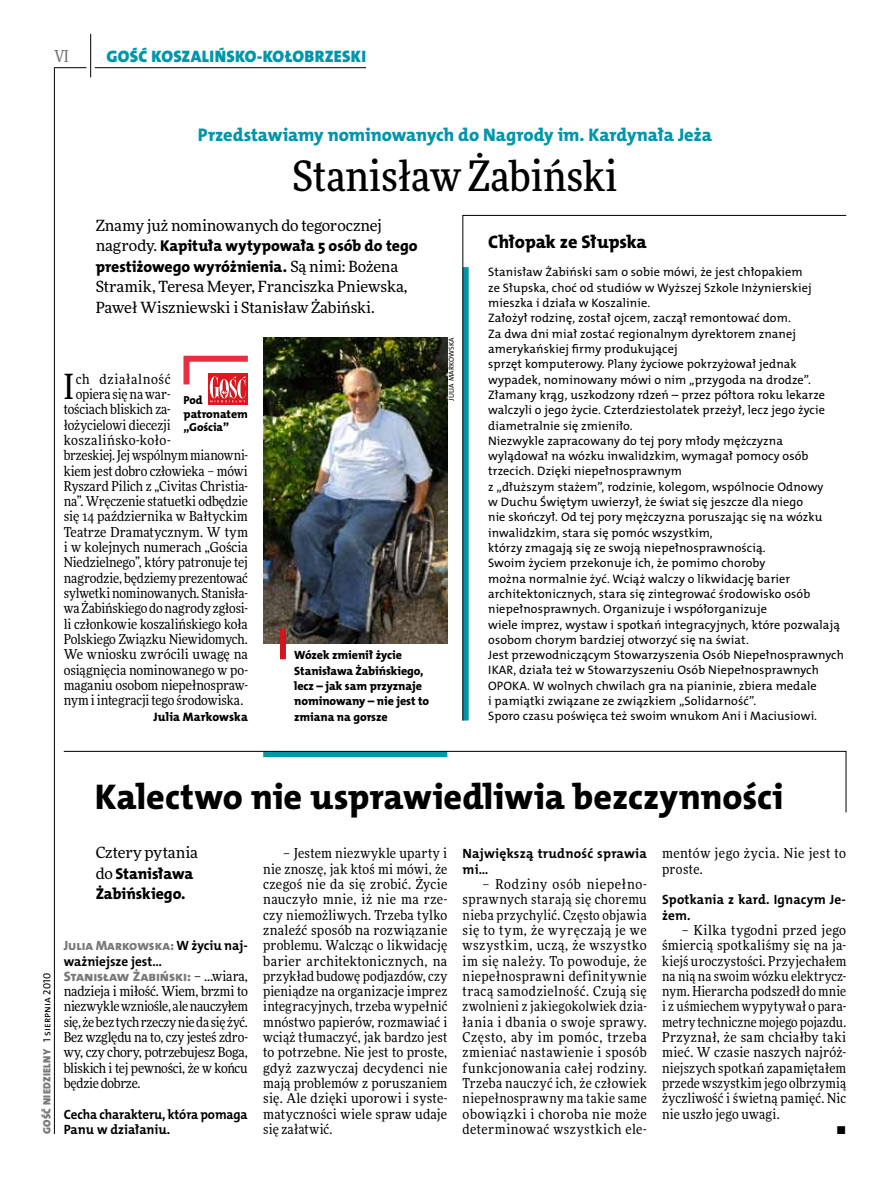
<style>
.page{position:relative;width:893px;height:1191px;background:#fff}
.page>*{position:absolute;margin:0;border:0;box-sizing:border-box;transform-origin:0 0}
.t1{font:500 42px "Freeday Narrow";color:#000}
.t2{font:36px "The Mix HP8 Ex Bld";color:#000}
.t3{font:34.8px "Freeday Narrow News";color:#000}
.t4{font:18.3px "The Mix HP8 Ex Bld";letter-spacing:-.005em;color:#0096aa}
.t5{font:18.3px "The Mix HP8 Ex Bld";letter-spacing:-.01em;color:#000}
.t6{font:16.65px "The Mix HP9 Blk";letter-spacing:.02em;color:#0096aa}
.t7{font:500 16.5px "Freeday Narrow";color:#787779;scale:.9 1}
.t8{font:15.75px/20.4px "The Mix HP8 Ex Bld";letter-spacing:-.005em;color:#000}
.t9{font:15.45px/20.4px "Freeday News";letter-spacing:-.01em;color:#000}
.t10{font:13.65px/15.3px "Freeday Narrow News";letter-spacing:.005em;color:#000;text-align:justify}
.t11{font:13.65px "Freeday Narrow News";letter-spacing:-.015em;color:#000}
.t12{font:13.65px "Freeday Narrow News";letter-spacing:.03em;color:#000}
.t13{font:13.65px/15.3px "Freeday Narrow News";letter-spacing:.035em;color:#000}
.t14{font:13.65px "The Mix HP8 Ex Bld";letter-spacing:-.005em;color:#787779}
.t15{font:13.65px "Freeday Narrow News";letter-spacing:.045em;color:#000}
.t16{font:13.5px/15.3px "The Mix HP7 Bld";letter-spacing:.01em;color:#000}
.t17{font:13.5px/15.3px "The Mix HP7 Bld";letter-spacing:-.01em;color:#000;scale:.96 1}
.t18{font:13.5px "The Mix HP8 Ex Bld";color:#787779}
.t19{font:12.3px/15.3px "The Mix HP5 Plain";letter-spacing:.01em;color:#000}
.t20{font:12.3px "The Mix HP8 Ex Bld";letter-spacing:.005em;color:#000}
.t21{font:12px/15.3px "The Mix HP8 Ex Bld";letter-spacing:-.005em;color:#000}
.t22{font:11.7px/13.5px "The Mix HP8 Ex Bld";letter-spacing:-.005em;color:#000}
.t23{font:10.5px "The Mix HP9 Blk";letter-spacing:.025em;color:#787779}
.t24{font:7.2px "The Mix HP5 Plain";letter-spacing:.015em;color:#000}
.s1{font-family:"Freeday News";font-size:15.45px}
.s2{font-family:"The Mix HP5 Plain";color:#000}
.s3{font-family:"The Mix HP7 Bld";color:#000}
.s4{font-family:"Freeday Narrow News";color:#000}
</style>
<div class="page">
<hr style="left:54px;top:67px;width:1px;height:1067px;background:#000">
<hr style="left:90px;top:34px;width:1px;height:43px;background:#000">
<hr style="left:54px;top:67px;width:32px;height:1px;background:#000">
<hr style="left:95px;top:67px;width:271px;height:1px;background:#000">
<svg style="left:462px;top:215px;width:385px;height:506px"></svg>
<svg style="left:63px;top:751px;width:783px;height:62px"></svg>
<svg style="left:183px;top:355px;width:65px;height:49px"></svg>
<img style="left:263px;top:338px;width:184px;height:306px">
<div style="left:280px;top:628px;width:6px;height:31px;background:#d3151f"></div>
<p class="t7" style="left:54px;top:46px;width:17px">VI</p>
<p class="t6" style="left:106px;top:46px;width:261px">GOŚĆ KOSZALIŃSKO-KOŁOBRZESKI</p>
<h3 class="t4" style="left:198px;top:123px;width:516px">Przedstawiamy nominowanych do Nagrody im. Kardynała Jeża</h3>
<h1 class="t1" style="left:292px;top:150px;width:327px">Stanisław Żabiński</h1>
<p class="t9" style="left:96px;top:215px;width:288px">Znamy już nominowanych do tegorocznej</p>
<p class="t8" style="left:96px;top:236px;width:323px"><span class="s1">nagrody.</span> Kapituła wytypowała 5 osób do tego prestiżowego wyróżnienia. <span class="s1">Są nimi: Bożena</span></p>
<p class="t9" style="left:96px;top:276px;width:313px">Stramik, Teresa Meyer, Franciszka Pniewska,<br>Paweł Wiszniewski i Stanisław Żabiński.</p>
<h3 class="t3" style="left:64px;top:365px;width:12px">I</h3>
<p class="t15" style="left:76px;top:370px;width:96px">ch działalność</p>
<p class="t11" style="left:76px;top:386px;width:96px">opiera się na war-</p>
<p class="t10" style="left:64px;top:401px;width:108px">tościach bliskich za-</p>
<p class="t10" style="left:64px;top:417px;width:108px">łożycielowi diecezji</p>
<p class="t12" style="left:64px;top:432px;width:108px">koszalińsko-koło-</p>
<p class="t11" style="left:64px;top:447px;width:186px">brzeskiej. Jej wspólnym mianowni-</p>
<p class="t10" style="left:64px;top:463px;width:186px">kiem jest dobro człowieka – mówi</p>
<p class="t10" style="left:64px;top:478px;width:186px">Ryszard Pilich z „Civitas Christia-</p>
<p class="t10" style="left:64px;top:493px;width:186px">na”. Wręczenie statuetki odbędzie</p>
<p class="t10" style="left:64px;top:509px;width:186px">się 14 października w Bałtyckim</p>
<p class="t10" style="left:64px;top:524px;width:186px">Teatrze Dramatycznym. W tym</p>
<p class="t10" style="left:64px;top:539px;width:186px">i w kolejnych numerach „Gościa</p>
<p class="t11" style="left:64px;top:554px;width:186px">Niedzielnego”, który patronuje tej</p>
<p class="t10" style="left:64px;top:570px;width:186px">nagrodzie, będziemy prezentować</p>
<p class="t10" style="left:64px;top:585px;width:186px">sylwetki nominowanych. Stanisła-</p>
<p class="t10" style="left:64px;top:600px;width:186px">wa Żabińskiego do nagrody zgłosi-</p>
<p class="t10" style="left:64px;top:616px;width:186px">li członkowie koszalińskiego koła</p>
<p class="t10" style="left:64px;top:631px;width:186px">Polskiego Związku Niewidomych.</p>
<p class="t10" style="left:64px;top:646px;width:186px">We wniosku zwrócili uwagę na</p>
<p class="t10" style="left:64px;top:662px;width:186px">osiągnięcia nominowanego w po-</p>
<p class="t10" style="left:64px;top:677px;width:186px">maganiu osobom niepełnospraw-</p>
<p class="t10" style="left:64px;top:692px;width:181px">nym i integracji tego środowiska.</p>
<p class="t20" style="left:154px;top:708px;width:96px">Julia Markowska</p>
<p class="t22" style="left:184px;top:393px;width:66px">Pod patronatem „Gościa”</p>
<p class="t21" style="left:294px;top:647px;width:136px">Wózek zmienił życie<br>Stanisława Żabińskiego, lecz – jak sam przyznaje nominowany – nie jest to zmiana na gorsze</p>
<p class="t24" style="left:447px;top:400px;width:64px;rotate:-90deg">Julia Markowska</p>
<h3 class="t5" style="left:488px;top:230px;width:160px">Chłopak ze Słupska</h3>
<p class="t19" style="left:488px;top:265px;width:357px">Stanisław Żabiński sam o sobie mówi, że jest chłopakiem<br>ze Słupska, choć od studiów w Wyższej Szkole I nżynierskiej mieszka i działa w Koszalinie.<br>Założył rodzinę, został ojcem, zaczął remontować dom.<br>Za dwa dni miał zostać regionalnym dyrektorem znanej amerykańskiej firmy produkującej<br>sprzęt komputerowy. Plany życiowe pokrzyżował jednak wypadek, nominowany mówi o nim „przygoda na drodze”.<br>Złamany krąg, uszkodzony rdzeń – przez półtora roku lekarze walczyli o jego życie. Czterdziestolatek przeżył, lecz jego życie diametralnie się zmieniło.<br>N iezwykle zapracowany do tej pory młody mężczyzna wylądował na wózku inwalidzkim, wymagał pomocy osób trzecich. Dzięki niepełnosprawnym<br>z „dłuższym stażem”, rodzinie, kolegom, wspólnocie Odnowy<br>w Duchu Świętym uwierzył, że świat się jeszcze dla niego<br>nie skończył. Od tej pory mężczyzna poruszając się na wózku inwalidzkim, stara się pomóc wszystkim,<br>którzy zmagają się ze swoją niepełnosprawnością.<br>Swoim życiem przekonuje ich, że pomimo choroby<br>można normalnie żyć. Wciąż walczy o likwidację barier architektonicznych, stara się zintegrować środowisko osób niepełnosprawnych. Organizuje i współorganizuje<br>wiele imprez, wystaw i spotkań integracyjnych, które pozwalają osobom chorym bardziej otworzyć się na świat.<br>Jest przewodniczącym Stowarzyszenia Osób N iepełnosprawnych IKAR</p>
<p class="t19" style="left:514px;top:663px;width:307px">, działa też w Stowarzyszeniu Osób N iepełnosprawnych</p>
<p class="t19" style="left:488px;top:678px;width:24px">OPOKA</p>
<p class="t19" style="left:488px;top:678px;width:330px;text-indent:39px">. W wolnych chwilach gra na pianinie, zbiera medale i pamiątki związane ze związkiem „Solidarność”.<br>Sporo czasu poświęca też swoim wnukom Ani i Maciusiowi.</p>
<p class="t23" style="left:40px;top:1134px;width:162px;rotate:-90deg">GOŚĆ NIEDZIELNY <span class="s2">1 sierpnia 2010</span></p>
<h2 class="t2" style="left:95px;top:773px;width:690px">Kalectwo nie usprawiedliwia bezczynności</h2>
<p class="t9" style="left:96px;top:842px;width:104px">Cztery pytania</p>
<p class="t8" style="left:96px;top:863px;width:99px"><span class="s1">do</span> Stanisława<br>Żabińskiego.</p>
<p class="t18" style="left:64px;top:937px;width:186px">Julia Markowska: <span class="s3">W życiu naj-</span></p>
<p class="t16" style="left:64px;top:953px;width:100px">ważniejsze jest…</p>
<p class="t14" style="left:64px;top:967px;width:186px">Stanisław Żabiński: <span class="s4">– …wiara,</span></p>
<p class="t10" style="left:64px;top:983px;width:186px">nadzieja i miłość. Wiem, brzmi to niezwykle wzniośle, ale nauczyłem się, że bez tych rzeczy nie da się żyć.<br>Bez względu na to, czy jesteś zdro&shy;wy, czy chory, potrzebujesz Boga, bliskich i tej pewności, że w końcu będzie dobrze.</p>
<p class="t17" style="left:64px;top:1106px;width:193px">Cecha charakteru, która pomaga<br>Panu w działaniu.</p>
<p class="t10" style="left:263px;top:845px;width:186px;text-indent:20px">– Jestem niezwykle uparty i nie znoszę, jak ktoś mi mówi, że czegoś nie da się zrobić. Życie nauczyło mnie, iż nie ma rze&shy;czy niemożliwych. Trzeba tylko znaleźć sposób na rozwiązanie problemu. Walcząc o likwidację barier architektonicznych, na przykład budowę podjazdów, czy pieniądze na organizacje imprez integracyjnych, trzeba wypełnić mnóstwo papierów, rozmawiać i wciąż tłumaczyć, jak bardzo jest to potrzebne. Nie jest to proste, gdyż zazwyczaj decydenci nie mają problemów z poruszaniem się. Ale dzięki uporowi i syste&shy;matyczności wiele spraw udaje się załatwić.</p>
<p class="t16" style="left:463px;top:846px;width:186px">Największą trudność sprawia mi…</p>
<p class="t10" style="left:463px;top:876px;width:186px;text-indent:20px">– Rodziny osób niepełno&shy;sprawnych starają się choremu nieba przychylić. Często objawia się to tym, że wyręczają je we wszystkim, uczą, że wszystko im się należy. To powoduje, że niepełnosprawni definitywnie tracą samodzielność. Czują się zwolnieni z jakiegokolwiek dzia&shy;łania i dbania o swoje sprawy.<br>Często, aby im pomóc, trzeba zmieniać nastawienie i sposób funkcjonowania całej rodziny.<br>Trzeba nauczyć ich, że człowiek niepełnosprawny ma takie same obowiązki i choroba nie może determinować wszystkich ele-</p>
<p class="t13" style="left:662px;top:845px;width:186px">mentów jego życia. Nie jest to proste.</p>
<p class="t16" style="left:662px;top:892px;width:185px">Spotkania z kard. Ignacym Je&shy;żem.</p>
<p class="t12" style="left:682px;top:921px;width:166px">– Kilka tygodni przed jego</p>
<p class="t10" style="left:662px;top:937px;width:186px">śmiercią spotkaliśmy się na ja-</p>
<p class="t10" style="left:662px;top:953px;width:186px">kiejś uroczystości. Przyjechałem</p>
<p class="t10" style="left:662px;top:968px;width:186px">na nią na swoim wózku elektrycz-</p>
<p class="t10" style="left:662px;top:983px;width:186px">nym. Hierarcha podszedł do mnie</p>
<p class="t10" style="left:662px;top:998px;width:186px">i z uśmiechem wypytywał o para-</p>
<p class="t10" style="left:662px;top:1014px;width:186px">metry techniczne mojego pojazdu.</p>
<p class="t12" style="left:662px;top:1028px;width:186px">Przyznał, że sam chciałby taki</p>
<p class="t10" style="left:662px;top:1044px;width:186px">mieć. W czasie naszych najróż-</p>
<p class="t10" style="left:662px;top:1060px;width:186px">niejszych spotkań zapamiętałem</p>
<p class="t10" style="left:662px;top:1075px;width:186px">przede wszystkim jego olbrzymią</p>
<p class="t10" style="left:662px;top:1090px;width:186px">życzliwość i świetną pamięć. Nic</p>
<p class="t10" style="left:662px;top:1106px;width:119px">nie uszło jego uwagi.</p>
<p class="t10" style="left:837px;top:1121px;width:11px">•</p>
</div>
